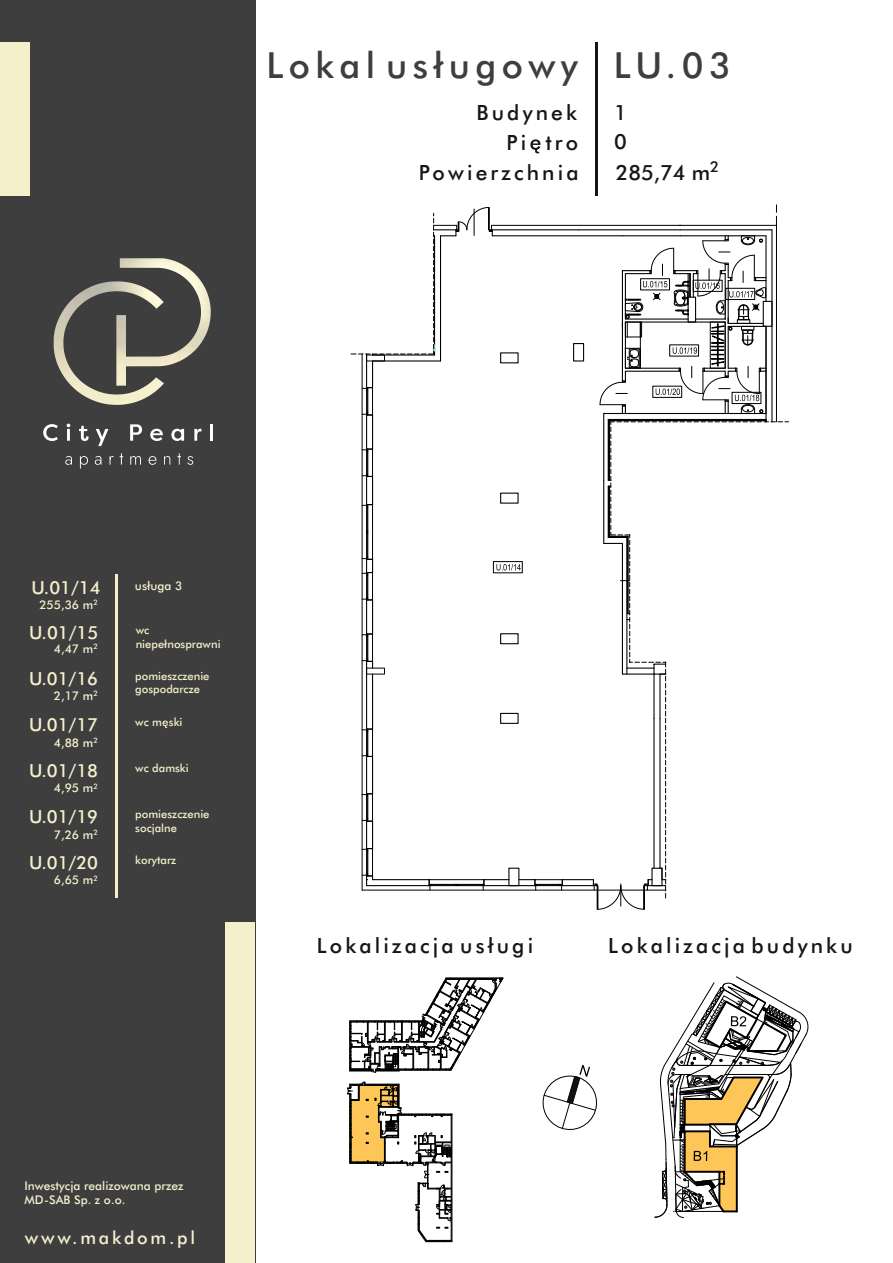
<style>
.page{position:relative;width:893px;height:1263px;background:#fff}
.page>*{position:absolute;margin:0;border:0;box-sizing:border-box;transform-origin:0 0}
.t1{font:500 36px "Futura BT";letter-spacing:.15em;color:#3e3e3f}
.t2{font:500 21px "Futura BT";letter-spacing:.15em;color:#151616}
.t3{font:500 18px "Futura BT";color:#f4f0cb}
.t4{font:500 18px "Futura BT";letter-spacing:.15em;color:#f4efcf}
.t5{font:500 15px "Futura BT";color:#151616}
.t6{font:500 12px "Futura BT";color:#f4f0cb}
.t7{font:500 12px/14.4px "Futura BT";color:#f4efcf}
.t8{font:500 11.25px/13.5px "Futura BT";color:#f4f0cb}
.t9{font:500 7.5px "Futura BT";color:#f4f0cb}
</style>
<div class="page">
<div style="left:0;top:0;width:255px;height:1263px;background:#3e3e3f"></div>
<img style="left:102px;top:281px;width:62px;height:28px">
<img style="left:120px;top:258px;width:86px;height:32px">
<svg style="left:65px;top:456px;width:7px;height:9px"></svg>
<svg style="left:80px;top:456px;width:8px;height:13px"></svg>
<svg style="left:95px;top:456px;width:6px;height:9px"></svg>
<svg style="left:110px;top:456px;width:4px;height:9px"></svg>
<svg style="left:120px;top:453px;width:3px;height:12px"></svg>
<svg style="left:130px;top:456px;width:11px;height:9px"></svg>
<svg style="left:149px;top:456px;width:7px;height:9px"></svg>
<svg style="left:164px;top:456px;width:6px;height:9px"></svg>
<svg style="left:177px;top:453px;width:4px;height:12px"></svg>
<svg style="left:187px;top:456px;width:6px;height:9px"></svg>
<svg style="left:43px;top:424px;width:15px;height:17px"></svg>
<svg style="left:67px;top:424px;width:3px;height:17px"></svg>
<svg style="left:79px;top:426px;width:10px;height:15px"></svg>
<svg style="left:96px;top:429px;width:12px;height:17px"></svg>
<svg style="left:130px;top:424px;width:12px;height:17px"></svg>
<svg style="left:150px;top:429px;width:13px;height:12px"></svg>
<svg style="left:171px;top:429px;width:13px;height:12px"></svg>
<svg style="left:194px;top:429px;width:7px;height:12px"></svg>
<hr style="left:210px;top:424px;width:3px;height:17px;background:#fff">
<div style="left:225px;top:923px;width:30px;height:340px;background:#f4f0cb"></div>
<div style="left:0;top:43px;width:30px;height:153px;background:#f4f0cb"></div>
<hr style="left:595px;top:43px;width:2px;height:153px;background:#151616">
<hr style="left:115px;top:574px;width:2px;height:153px;background:#f4f0cb">
<svg style="left:530px;top:139px;width:10px;height:14px"></svg>
<svg style="left:543px;top:1065px;width:54px;height:65px"></svg>
<svg style="left:654px;top:976px;width:154px;height:242px"></svg>
<hr style="left:115px;top:697px;width:2px;height:153px;background:#f4f0cb">
<hr style="left:115px;top:744px;width:2px;height:153px;background:#f4f0cb">
<hr style="left:776px;top:225px;width:1px;height:197px;background:#000">
<hr style="left:362px;top:354px;width:1px;height:536px;background:#000">
<hr style="left:362px;top:890px;width:304px;height:1px;background:#000">
<hr style="left:491px;top:225px;width:190px;height:1px;background:#000">
<hr style="left:679px;top:225px;width:97px;height:1px;background:#000">
<svg style="left:776px;top:205px;width:1px;height:20px"></svg>
<svg style="left:362px;top:728px;width:11px;height:29px"></svg>
<hr style="left:372px;top:415px;width:1px;height:34px;background:#000">
<hr style="left:372px;top:600px;width:1px;height:34px;background:#000">
<svg style="left:362px;top:633px;width:11px;height:35px"></svg>
<hr style="left:372px;top:674px;width:1px;height:55px;background:#000">
<hr style="left:372px;top:756px;width:1px;height:38px;background:#000">
<hr style="left:373px;top:879px;width:56px;height:1px;background:#000">
<svg style="left:429px;top:879px;width:80px;height:11px"></svg>
<svg style="left:519px;top:879px;width:44px;height:11px"></svg>
<hr style="left:562px;top:879px;width:31px;height:1px;background:#000">
<hr style="left:367px;top:885px;width:62px;height:1px;background:#000">
<hr style="left:484px;top:885px;width:51px;height:1px;background:#000">
<hr style="left:562px;top:885px;width:31px;height:1px;background:#000">
<hr style="left:366px;top:756px;width:1px;height:38px;background:#000">
<hr style="left:366px;top:661px;width:1px;height:68px;background:#000">
<hr style="left:366px;top:600px;width:1px;height:34px;background:#000">
<svg style="left:362px;top:449px;width:11px;height:151px"></svg>
<hr style="left:366px;top:415px;width:1px;height:34px;background:#000">
<hr style="left:771px;top:230px;width:1px;height:192px;background:#000">
<hr style="left:492px;top:235px;width:130px;height:1px;background:#000">
<hr style="left:622px;top:235px;width:58px;height:1px;background:#000">
<hr style="left:680px;top:235px;width:86px;height:1px;background:#000">
<hr style="left:492px;top:229px;width:87px;height:1px;background:#000">
<hr style="left:579px;top:229px;width:101px;height:1px;background:#000">
<hr style="left:680px;top:229px;width:92px;height:1px;background:#000">
<svg style="left:362px;top:793px;width:11px;height:93px"></svg>
<div style="left:366px;top:668px;width:19px;height:6px;border:1px solid #000"></div>
<div style="left:573px;top:343px;width:11px;height:18px;border:1px solid #000"></div>
<div style="left:500px;top:633px;width:19px;height:11px;border:1px solid #000"></div>
<div style="left:500px;top:713px;width:19px;height:11px;border:1px solid #000"></div>
<svg style="left:496px;top:564px;width:24px;height:6px"></svg>
<div style="left:493px;top:561px;width:29px;height:12px;border:1px solid #000"></div>
<hr style="left:349px;top:1021px;width:1px;height:50px;background:#000">
<svg style="left:350px;top:977px;width:154px;height:96px"></svg>
<svg style="left:347px;top:1082px;width:106px;height:160px"></svg>
<svg style="left:351px;top:207px;width:142px;height:208px"></svg>
<svg style="left:593px;top:236px;width:196px;height:674px"></svg>
<svg style="left:162px;top:720px;width:6px;height:8px"></svg>
<h1 class="t1" style="left:267px;top:51px;width:466px">Lokal usługowy LU.03</h1>
<h2 class="t2" style="left:476px;top:104px;width:102px">Budynek</h2>
<h2 class="t2" style="left:614px;top:104px;width:14px">1</h2>
<h2 class="t2" style="left:506px;top:134px;width:73px">Pi tro</h2>
<h2 class="t2" style="left:614px;top:133px;width:14px">0</h2>
<h2 class="t2" style="left:419px;top:164px;width:161px">Powierzchnia</h2>
<h3 class="t5" style="left:710px;top:161px;width:11px">2</h3>
<h2 class="t2" style="left:616px;top:164px;width:96px">285,74 m</h2>
<p class="t6" style="left:135px;top:581px;width:49px">usługa 3</p>
<p class="t8" style="left:136px;top:624px;width:86px">wc niepełnosprawni</p>
<p class="t8" style="left:135px;top:670px;width:76px">pomieszczenie gospodarcze</p>
<h3 class="t3" style="left:32px;top:581px;width:71px">U.01/14</h3>
<p class="t9" style="left:93px;top:599px;width:6px">2</p>
<p class="t6" style="left:39px;top:600px;width:55px">255,36 m</p>
<h3 class="t3" style="left:29px;top:625px;width:71px">U.01/15</h3>
<p class="t9" style="left:93px;top:643px;width:6px">2</p>
<p class="t6" style="left:54px;top:643px;width:41px">4,47 m</p>
<h3 class="t3" style="left:29px;top:671px;width:71px">U.01/16</h3>
<p class="t9" style="left:93px;top:691px;width:6px">2</p>
<p class="t6" style="left:54px;top:691px;width:41px">2,17 m</p>
<h3 class="t3" style="left:29px;top:717px;width:71px">U.01/17</h3>
<p class="t8" style="left:135px;top:716px;width:49px">wc m ski</p>
<p class="t9" style="left:93px;top:737px;width:6px">2</p>
<p class="t6" style="left:54px;top:737px;width:41px">4,88 m</p>
<h3 class="t3" style="left:29px;top:763px;width:71px">U.01/18</h3>
<p class="t8" style="left:135px;top:762px;width:55px">wc damski</p>
<p class="t9" style="left:93px;top:783px;width:6px">2</p>
<p class="t6" style="left:54px;top:783px;width:41px">4,95 m</p>
<h3 class="t3" style="left:29px;top:809px;width:71px">U.01/19</h3>
<p class="t9" style="left:93px;top:829px;width:6px">2</p>
<p class="t8" style="left:135px;top:808px;width:76px">pomieszczenie socjalne</p>
<p class="t6" style="left:54px;top:830px;width:41px">7,26 m</p>
<h3 class="t3" style="left:29px;top:855px;width:71px">U.01/20</h3>
<p class="t8" style="left:135px;top:854px;width:43px">korytarz</p>
<p class="t9" style="left:93px;top:875px;width:6px">2</p>
<p class="t6" style="left:54px;top:875px;width:41px">6,65 m</p>
<p class="t7" style="left:24px;top:1179px;width:161px">Inwestycja realizowana przez<br>MD-SAB Sp. z o.o.</p>
<h3 class="t4" style="left:25px;top:1230px;width:172px">www.makdom.pl</h3>
<h2 class="t2" style="left:317px;top:937px;width:218px">Lokalizacja usługi</h2>
<h2 class="t2" style="left:608px;top:937px;width:246px">Lokalizacja budynku</h2>
</div>
